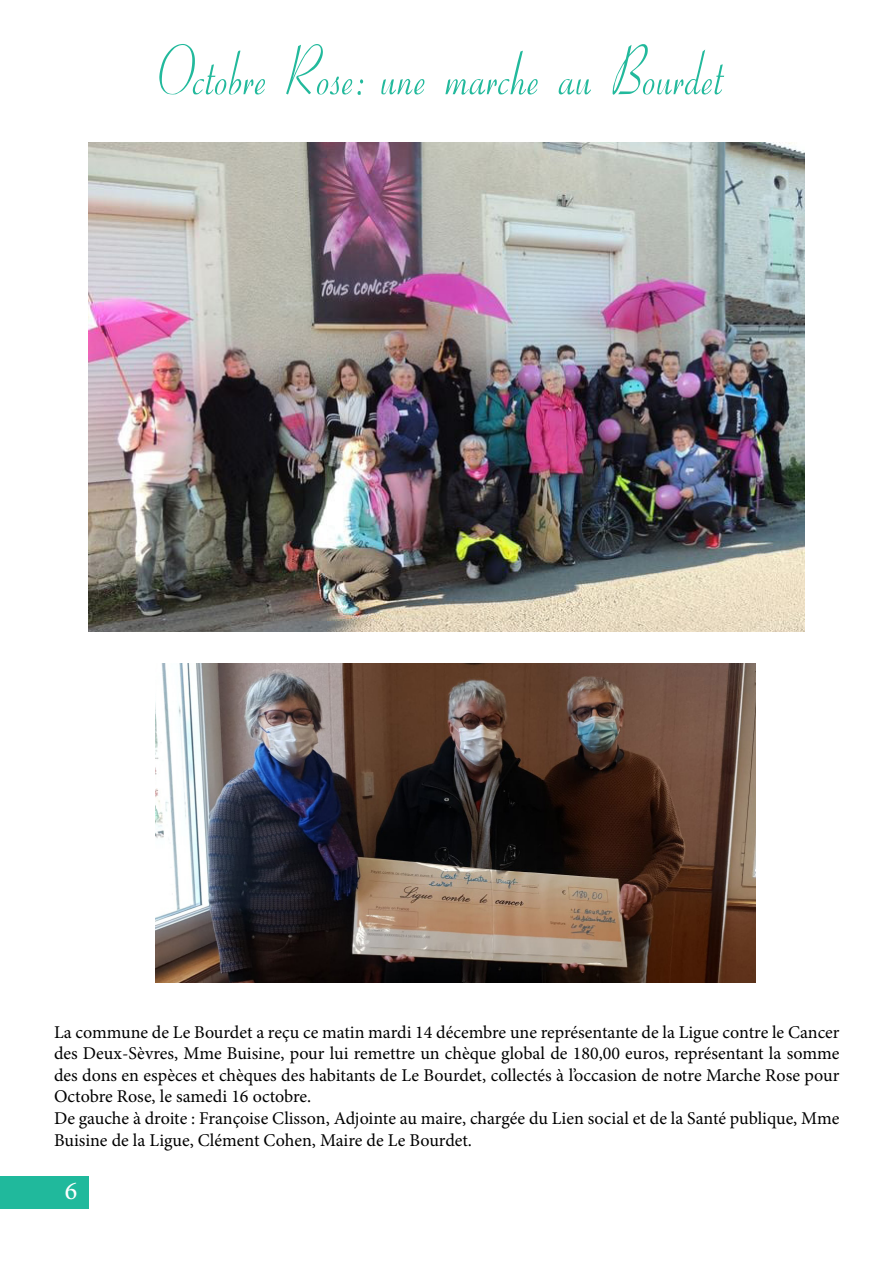
<style>
.page{position:relative;width:893px;height:1263px;background:#fff}
.page>*{position:absolute;margin:0;border:0;box-sizing:border-box;transform-origin:0 0}
.t1{font:71.25px "Ohio Script";color:#22b99c;scale:.8 1}
.t2{font:27px "Minion Pro";color:#fff}
.t3{font:18px/21.6px "Minion Pro";color:#000}
</style>
<div class="page">
<div style="left:0;top:1176px;width:89px;height:33px;background:#20b99c"></div>
<img style="left:155px;top:663px;width:600px;height:319px">
<img style="left:88px;top:142px;width:717px;height:489px">
<h1 class="t1" style="left:161px;top:28px;width:712px">Octobre Rose: une marche au Bourdet</h1>
<p class="t3" style="left:54px;top:1021px;width:787px">La commune de Le Bourdet a reçu ce matin mardi 14 décembre une représentante de la Ligue contre le Cancer des Deux-Sèvres, Mme Buisine, pour lui remettre un chèque global de 180,00 euros, représentant la somme des dons en espèces et chèques des habitants de Le Bourdet, collectés à l’occasion de notre Marche Rose pour Octobre Rose, le samedi 16 octobre.<br>De gauche à droite : Françoise Clisson, Adjointe au maire, chargée du Lien social et de la Santé publique, Mme Buisine de la Ligue, Clément Cohen, Maire de Le Bourdet.</p>
<h2 class="t2" style="left:65px;top:1173px;width:15px">6</h2>
</div>
